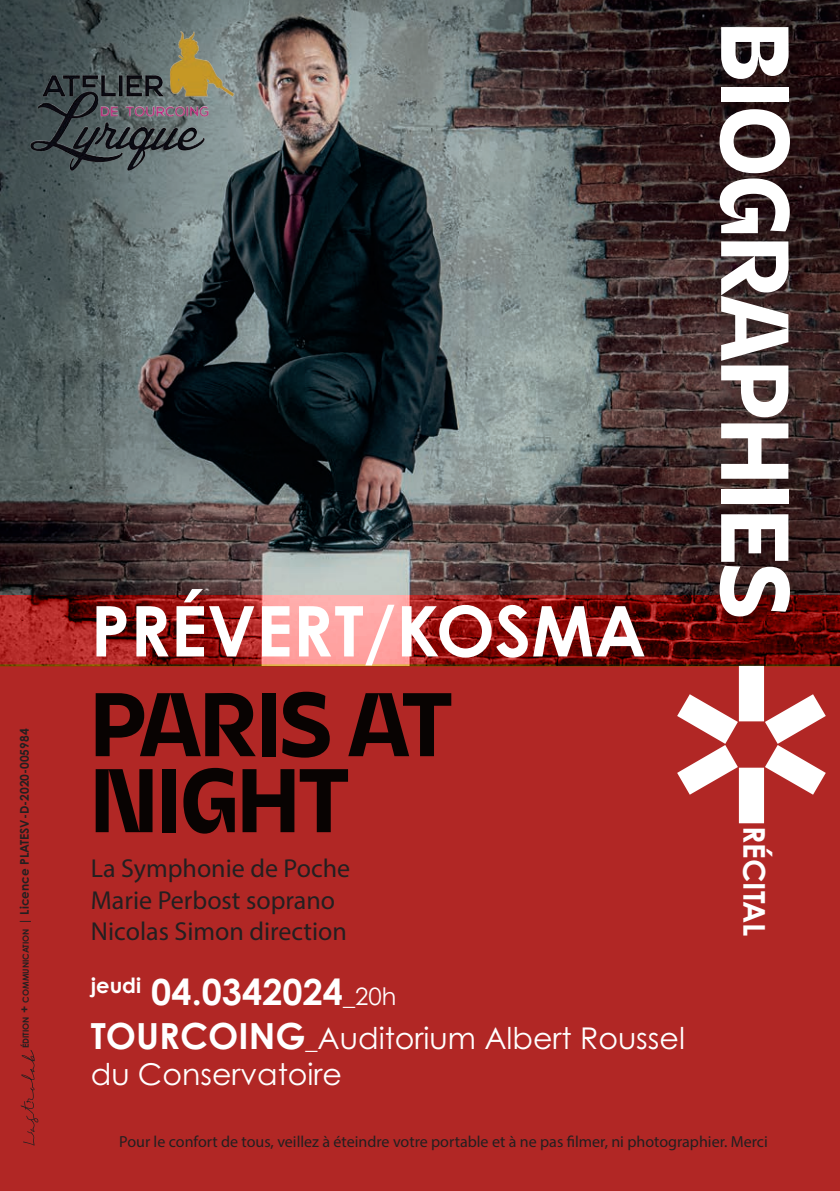
<style>
.page{position:relative;width:840px;height:1191px;background:#fff}
.page>*{position:absolute;margin:0;border:0;box-sizing:border-box;transform-origin:0 0}
.t1{font:700 96px "Asgard Trial";color:#fff}
.t2{font:700 90px/76px "Asgard Trial";color:#080302}
.t3{font:700 70px "Century Gothic Pro";color:#fff}
.t4{font:700 36px "Century Gothic Pro";color:#fff}
.t5{font:30px/36px "Century Gothic Pro";color:#fff}
.t6{font:700 30px "Century Gothic Pro";color:#fff}
.t7{font:26px/31.2px "Myriad Pro";color:#231f20}
.t8{font:16px "Myriad Pro";color:#231f20}
.t9{font:700 12px "Century Gothic Pro";color:#231f20}
.s1{font-size:8.4px}
.s2{font-style:inherit}
.s3{font-weight:400;font-size:24px}
.s4{font-weight:700;font-size:36px}
.s5{font-size:24px}
</style>
<div class="page">
<img style="left:0;top:0;width:839px;height:595px">
<svg style="left:0;top:595px;width:839px;height:69px"></svg>
<div style="left:0;top:664px;width:839px;height:527px;background:#b12725"></div>
<svg style="left:21px;top:1050px;width:17px;height:95px"></svg>
<svg style="left:676px;top:666px;width:149px;height:157px"></svg>
<img style="left:18px;top:22px;width:227px;height:159px">
<p class="t9" style="left:17px;top:1048px;width:321px;rotate:-90deg"><span class="s1">édition</span> <span class="s2">+</span> <span class="s1">communication</span> | Licence PLATESV-D-2020-005984</p>
<h3 class="t3" style="left:91px;top:587px;width:556px">PRÉVERT/KOSMA</h3>
<h2 class="t2" style="left:91px;top:679px;width:362px">PARIS AT<br>NIGHT</h2>
<h3 class="t7" style="left:91px;top:852px;width:261px">La Symphonie de Poche<br>Marie Perbost soprano<br>Nicolas Simon direction</h3>
<h3 class="t4" style="left:91px;top:970px;width:307px"><sup>jeudi</sup> 04.0342024<span class="s3">_20h</span></h3>
<h3 class="t5" style="left:91px;top:1019px;width:595px"><span class="s4">TOURCOING</span><span class="s5">_</span>Auditorium Albert Roussel du Conservatoire</h3>
<h1 class="t1" style="left:827px;top:22px;width:597px;rotate:90deg">BIOGRAPHIES</h1>
<h3 class="t6" style="left:772px;top:826px;width:112px;rotate:90deg">RÉCITAL</h3>
<p class="t8" style="left:119px;top:1132px;width:649px">Pour le confort de tous, veillez à éteindre votre portable et à ne pas filmer, ni photographier. Merci</p>
</div>
